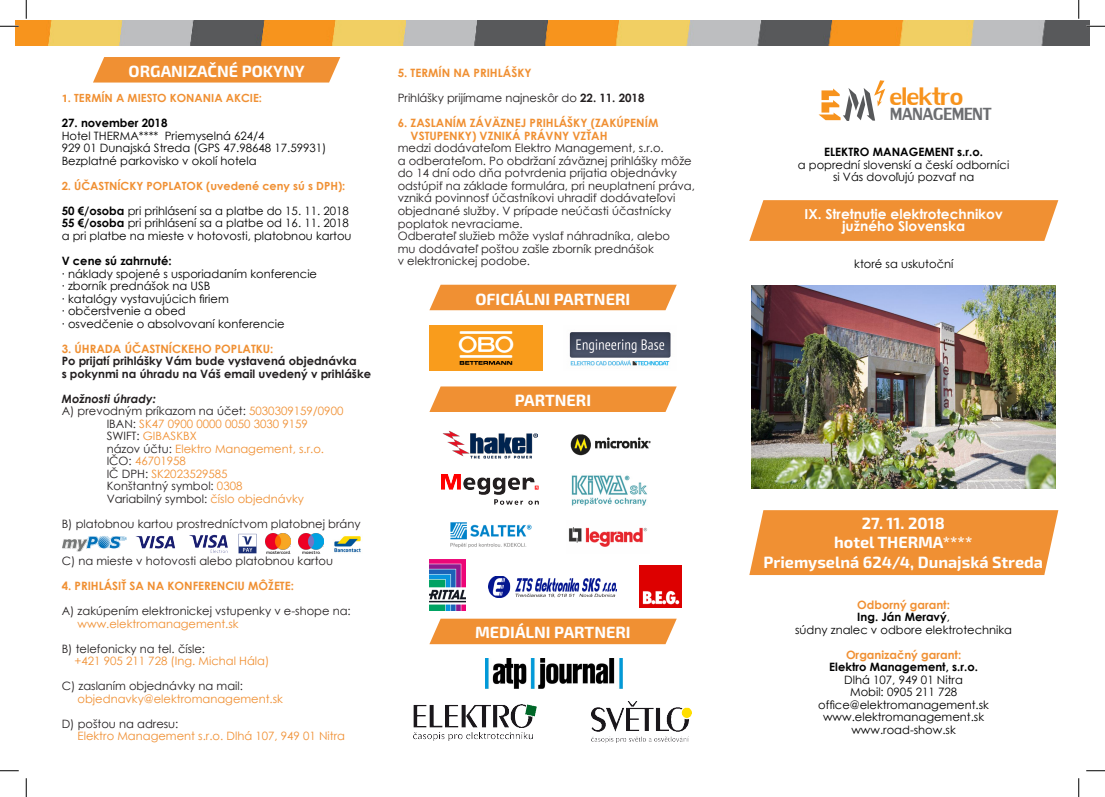
<style>
.page{position:relative;width:1105px;height:797px;background:#fff}
.page>*{position:absolute;margin:0;border:0;box-sizing:border-box;transform-origin:0 0}
.t1{font:37.5px "Lily UPC";color:#f7931d}
.t2{font:26px "Lily UPC";color:#6c6d70;scale:.91 1}
.t3{font:700 16.25px "Exo 2";color:#fff}
.t4{font:700 13.75px "Century Gothic";color:#fff}
.t5{font:11.5px/12.5px "Century Gothic";color:#231f20}
.t6{font:11.5px "Century Gothic";color:#000001}
.t7{font:11.5px "Century Gothic";color:#f09033}
.t8{font:700 11.5px "Century Gothic";color:#f09033}
.t9{font:700 11.5px "Century Gothic";color:#000001}
.t10{font:700 11.5px "Century Gothic";color:#231f20}
.t11{font:italic 700 11.5px "Century Gothic";color:#231f20}
.t12{font:700 11.25px "Century Gothic";color:#f09033}
.s1{font-weight:700}
.s2{font-family:"Myriad Pro"}
.s3{color:#f09033}
.s4{color:#231f20}
.s5{font-weight:400}
</style>
<div class="page">
<div style="left:749px;top:510px;width:309px;height:65px;background:#f09033"></div>
<svg style="left:93px;top:57px;width:247px;height:26px;background:#f0963f"></svg>
<img style="left:16px;top:20px;width:1073px;height:26px">
<div style="left:429px;top:285px;width:248px;height:25px;background:#f09033"></div>
<svg style="left:429px;top:386px;width:248px;height:26px;background:#f09740"></svg>
<svg style="left:429px;top:618px;width:248px;height:26px;background:#f19841"></svg>
<img style="left:441px;top:474px;width:98px;height:30px">
<img style="left:443px;top:430px;width:94px;height:29px">
<img style="left:570px;top:434px;width:81px;height:22px">
<img style="left:488px;top:576px;width:128px;height:21px">
<svg style="left:818px;top:80px;width:67px;height:41px"></svg>
<svg style="left:749px;top:200px;width:309px;height:41px;background:#f0953d"></svg>
<img style="left:571px;top:475px;width:76px;height:31px">
<img style="left:430px;top:325px;width:112px;height:45px">
<img style="left:450px;top:522px;width:82px;height:26px">
<img style="left:568px;top:527px;width:79px;height:20px">
<img style="left:569px;top:332px;width:102px;height:34px">
<img style="left:639px;top:565px;width:42px;height:42px">
<img style="left:751px;top:285px;width:305px;height:203px">
<img style="left:485px;top:658px;width:138px;height:30px">
<img style="left:413px;top:704px;width:124px;height:36px">
<img style="left:591px;top:702px;width:101px;height:40px">
<img style="left:62px;top:536px;width:64px;height:15px">
<img style="left:238px;top:533px;width:19px;height:21px">
<img style="left:266px;top:534px;width:25px;height:19px">
<img style="left:298px;top:533px;width:25px;height:20px">
<img style="left:334px;top:536px;width:27px;height:17px">
<img style="left:135px;top:535px;width:40px;height:14px">
<img style="left:189px;top:534px;width:39px;height:19px">
<img style="left:430px;top:559px;width:36px;height:51px">
<svg style="left:0;top:25px;width:19px;height:2px"></svg>
<svg style="left:1086px;top:25px;width:19px;height:2px"></svg>
<svg style="left:0;top:770px;width:19px;height:1px"></svg>
<svg style="left:1086px;top:770px;width:19px;height:1px"></svg>
<svg style="left:25px;top:0;width:2px;height:19px"></svg>
<svg style="left:25px;top:778px;width:2px;height:19px"></svg>
<svg style="left:1078px;top:0;width:1px;height:19px"></svg>
<svg style="left:1078px;top:778px;width:1px;height:19px"></svg>
<p class="t3" style="left:129px;top:61px;width:177px">ORGANIZAČNÉ POKYNY</p>
<p class="t8" style="left:398px;top:64px;width:135px">5. TERMÍN NA PRIHLÁŠKY</p>
<p class="t5" style="left:398px;top:92px;width:248px">Prihlášky prijímame najneskôr do <span class="s1">22. 11. 2018</span></p>
<p class="t8" style="left:398px;top:114px;width:262px">6. ZASLANÍM ZÁVÄZNEJ PRIHLÁŠKY (ZAKÚPENÍM</p>
<p class="t8" style="left:411px;top:127px;width:198px">VSTUPENKY) VZNIKÁ PRÁVNY VZŤAH</p>
<p class="t5" style="left:398px;top:142px;width:267px">medzi dodávateľom Elektro Management, s.r.o.</p>
<p class="t5" style="left:398px;top:154px;width:295px">a odberateľom. Po obdržaní záväznej prihlášky môže do 14 dní odo dňa potvrdenia prijatia objednávky</p>
<p class="t5" style="left:398px;top:179px;width:299px">odstúpiť na základe formulára, pri neuplatnení práva, vzniká povinnosť účastníkovi uhradiť dodávateľovi</p>
<p class="t5" style="left:398px;top:204px;width:275px">objednané služby. V prípade neúčasti účastnícky poplatok nevraciame.</p>
<p class="t5" style="left:398px;top:229px;width:274px">Odberateľ služieb môže vyslať náhradníka, alebo</p>
<p class="t5" style="left:398px;top:242px;width:258px">mu dodávateľ poštou zašle zborník prednášok</p>
<p class="t5" style="left:398px;top:254px;width:134px">v elektronickej podobe.</p>
<p class="t3" style="left:475px;top:289px;width:156px">OFICIÁLNI PARTNERI</p>
<p class="t12" style="left:62px;top:90px;width:202px"><span class="s2">1</span>. TERMÍN A MIESTO KONANIA AKCIE:</p>
<p class="t9" style="left:62px;top:114px;width:107px">27. november 2018</p>
<p class="t6" style="left:62px;top:128px;width:204px">Hotel THERMA**** Priemyselná 624/4</p>
<p class="t6" style="left:62px;top:140px;width:266px">929 01 Dunajská Streda (GPS 47.98648 17.59931)</p>
<p class="t6" style="left:62px;top:153px;width:196px">Bezplatné parkovisko v okolí hotela</p>
<p class="t12" style="left:62px;top:177px;width:285px">2. ÚČASTNÍCKY POPLATOK (uvedené ceny sú s DPH):</p>
<p class="t6" style="left:62px;top:203px;width:289px"><span class="s1">50 €/osoba</span> pri prihlásení sa a platbe do 15. 11. 2018</p>
<p class="t6" style="left:62px;top:215px;width:289px"><span class="s1">55 €/osoba</span> pri prihlásení sa a platbe od 16. 11. 2018</p>
<p class="t6" style="left:62px;top:228px;width:291px">a pri platbe na mieste v hotovosti, platobnou kartou</p>
<p class="t9" style="left:62px;top:252px;width:111px">V cene sú zahrnuté:</p>
<p class="t6" style="left:62px;top:265px;width:257px">∙ náklady spojené s usporiadaním konferencie</p>
<p class="t6" style="left:62px;top:278px;width:150px">∙ zborník prednášok na USB</p>
<p class="t6" style="left:62px;top:290px;width:169px">∙ katalógy vystavujúcich firiem</p>
<p class="t6" style="left:62px;top:303px;width:126px">∙ občerstvenie a obed</p>
<p class="t6" style="left:62px;top:315px;width:224px">∙ osvedčenie o absolvovaní konferencie</p>
<p class="t8" style="left:62px;top:339px;width:213px">3. ÚHRADA ÚČASTNÍCKEHO POPLATKU:</p>
<p class="t10" style="left:62px;top:352px;width:297px">Po prijatí prihlášky Vám bude vystavená objednávka</p>
<p class="t10" style="left:62px;top:364px;width:311px">s pokynmi na úhradu na Váš email uvedený v prihláške</p>
<p class="t11" style="left:62px;top:389px;width:96px">Možnosti úhrady:</p>
<p class="t5" style="left:62px;top:404px;width:283px">A) prevodným príkazom na účet: <span class="s3">5030309159/0900</span></p>
<p class="t7" style="left:107px;top:415px;width:203px"><span class="s4">IBAN:</span> SK47 0900 0000 0050 3030 9159</p>
<p class="t7" style="left:107px;top:428px;width:92px"><span class="s4">SWIFT:</span> GIBASKBX</p>
<p class="t7" style="left:107px;top:440px;width:219px"><span class="s4">názov účtu:</span> Elektro Management, s.r.o.</p>
<p class="t7" style="left:107px;top:453px;width:81px"><span class="s4">IČO:</span> 46701958</p>
<p class="t7" style="left:107px;top:465px;width:122px"><span class="s4">IČ DPH:</span> SK2023529585</p>
<p class="t5" style="left:107px;top:479px;width:137px">Konštantný symbol: <span class="s3">0308</span></p>
<p class="t5" style="left:107px;top:492px;width:199px">Variabilný symbol: <span class="s3">číslo objednávky</span></p>
<p class="t5" style="left:62px;top:517px;width:300px">B) platobnou kartou prostredníctvom platobnej brány</p>
<p class="t5" style="left:62px;top:554px;width:273px">C) na mieste v hotovosti alebo platobnou kartou</p>
<p class="t8" style="left:62px;top:577px;width:234px">4. PRIHLÁSIŤ SA NA KONFERENCIU MÔŽETE:</p>
<p class="t5" style="left:78px;top:604px;width:275px;text-indent:-16px">A) zakúpením elektronickej vstupenky v e-shope na: <span class="s3">www.elektromanagement.sk</span></p>
<p class="t5" style="left:62px;top:642px;width:145px">B) telefonicky na tel. čísle:</p>
<p class="t7" style="left:74px;top:653px;width:196px">+421 905 211 728 (Ing. Michal Hála)</p>
<p class="t5" style="left:62px;top:679px;width:183px">C) zaslaním objednávky na mail:</p>
<p class="t7" style="left:78px;top:690px;width:207px">objednavky@elektromanagement.sk</p>
<p class="t5" style="left:62px;top:717px;width:118px">D) poštou na adresu:</p>
<p class="t7" style="left:78px;top:728px;width:269px">Elektro Management s.r.o. Dlhá 107, 949 01 Nitra</p>
<p class="t3" style="left:515px;top:391px;width:78px">PARTNERI</p>
<p class="t3" style="left:475px;top:623px;width:157px">MEDIÁLNI PARTNERI</p>
<p class="t1" style="left:890px;top:74px;width:75px">elektro</p>
<p class="t2" style="left:890px;top:98px;width:113px">MANAGEMENT</p>
<p class="t9" style="left:824px;top:143px;width:160px">ELEKTRO MANAGEMENT s.r.o.</p>
<p class="t6" style="left:798px;top:156px;width:213px">a poprední slovenskí a českí odborníci</p>
<p class="t6" style="left:833px;top:169px;width:143px">si Vás dovoľujú pozvať na</p>
<p class="t4" style="left:804px;top:203px;width:200px">IX. Stretnutie elektrotechnikov</p>
<p class="t4" style="left:842px;top:216px;width:125px">južného Slovenska</p>
<p class="t6" style="left:854px;top:256px;width:101px">ktoré sa uskutoční</p>
<p class="t3" style="left:862px;top:513px;width:84px">27. 11. 2018</p>
<p class="t3" style="left:834px;top:532px;width:140px">hotel THERMA****</p>
<p class="t3" style="left:763px;top:552px;width:281px">Priemyselná 624/4, Dunajská Streda</p>
<p class="t8" style="left:857px;top:596px;width:94px">Odborný garant:</p>
<p class="t9" style="left:857px;top:608px;width:94px">Ing. Ján Meravý<span class="s5">,</span></p>
<p class="t6" style="left:795px;top:621px;width:219px">súdny znalec v odbore elektrotechnika</p>
<p class="t8" style="left:846px;top:646px;width:117px">Organizačný garant:</p>
<p class="t9" style="left:829px;top:658px;width:150px">Elektro Management, s.r.o.</p>
<p class="t6" style="left:844px;top:671px;width:120px">Dlhá 107, 949 01 Nitra</p>
<p class="t6" style="left:850px;top:684px;width:108px">Mobil: 0905 211 728</p>
<p class="t6" style="left:818px;top:696px;width:172px">office@elektromanagement.sk</p>
<p class="t6" style="left:823px;top:709px;width:163px">www.elektromanagement.sk</p>
<p class="t6" style="left:851px;top:721px;width:106px">www.road-show.sk</p>
</div>
